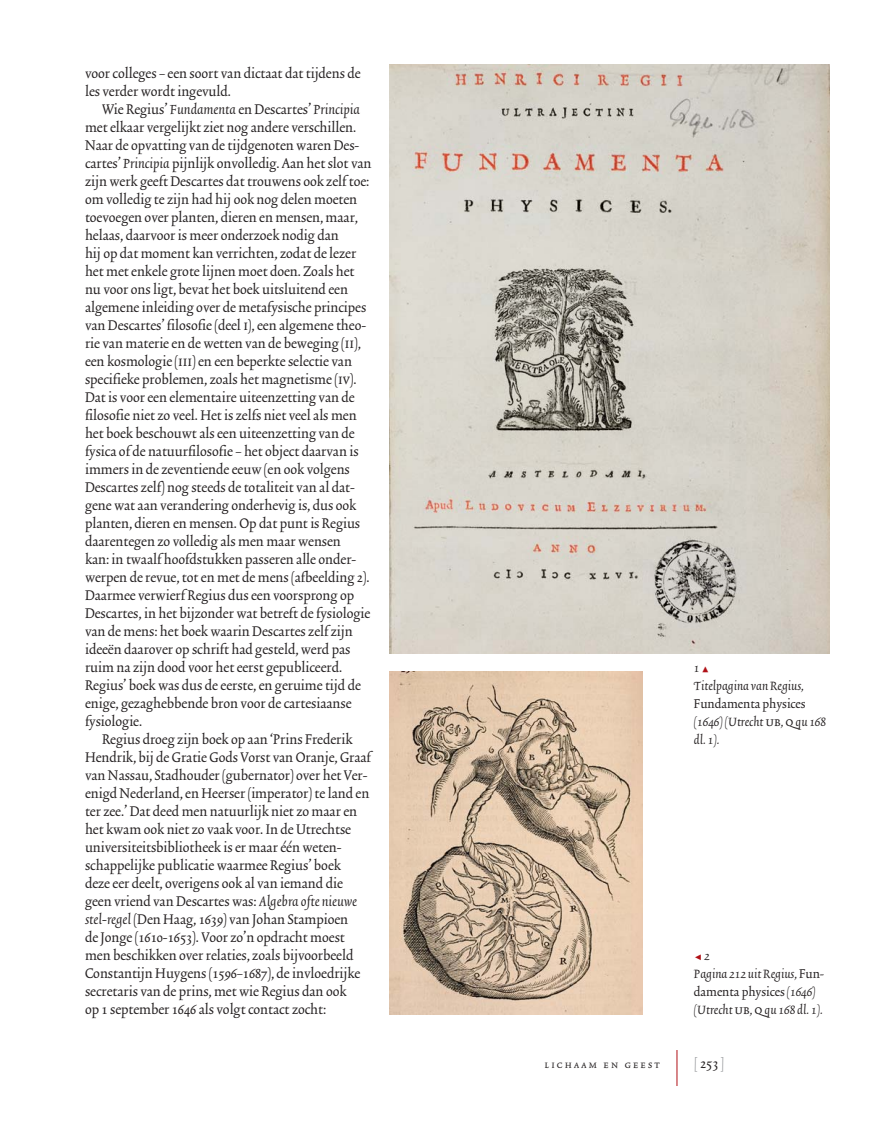
<style>
.page{position:relative;width:893px;height:1127px;background:#fff}
.page>*{position:absolute;margin:0;border:0;box-sizing:border-box;transform-origin:0 0}
.t1{font:16.5px "Trinite No 2 Rom Con";color:#231f20}
.t2{font:italic 15px/18px "Trinite No 2";color:#231f20}
.t3{font:12px "Trinite No 2 Rom Con Exp";letter-spacing:.185em;color:#231f20}
.t4{font:7.5px "Newspaper Pi BT";color:#b01016}
.s1{font-family:"Trinite No 2";font-style:italic}
.s2{font-family:"Trinite No 2 Rom Con Exp"}
.s3{font-family:"Trinite No 2 Rom Con";font-style:normal}
.s4{font-family:"Trinite No 2 Rom Con Exp";font-style:normal}
.s5{font-family:"Trinite No 2";font-style:italic;font-size:15px;color:#231f20}
.s6{color:#939598}
</style>
<div class="page">
<hr style="left:677px;top:1050px;width:1px;height:36px;background:#b01016">
<img style="left:389px;top:64px;width:440px;height:590px">
<img style="left:389px;top:672px;width:253px;height:342px">
<p class="t1" style="left:85px;top:66px;width:277px">voor colleges – een soort van dictaat dat tijdens de</p>
<p class="t1" style="left:85px;top:84px;width:147px">les verder wordt ingevuld.</p>
<p class="t1" style="left:102px;top:102px;width:259px">Wie Regius’ <span class="s1">Fundamenta</span>en Descartes’ <span class="s1">Principia</span></p>
<p class="t1" style="left:85px;top:120px;width:273px">met elkaar vergelijkt ziet nog andere verschillen.</p>
<p class="t1" style="left:85px;top:138px;width:276px">Naar de opvatting van de tijdgenoten waren Des-</p>
<p class="t1" style="left:85px;top:156px;width:288px">cartes’ <span class="s1">Principia</span> pijnlijk onvolledig. Aan het slot van</p>
<p class="t1" style="left:85px;top:174px;width:286px">zijn werk geeft Descartes dat trouwens ook zelf toe:</p>
<p class="t1" style="left:85px;top:192px;width:274px">om volledig te zijn had hij ook nog delen moeten</p>
<p class="t1" style="left:85px;top:210px;width:274px">toevoegen over planten, dieren en mensen, maar,</p>
<p class="t1" style="left:85px;top:228px;width:255px">helaas, daarvoor is meer onderzoek nodig dan</p>
<p class="t1" style="left:85px;top:246px;width:273px">hij op dat moment kan verrichten, zodat de lezer</p>
<p class="t1" style="left:85px;top:264px;width:271px">het met enkele grote lijnen moet doen. Zoals het</p>
<p class="t1" style="left:85px;top:282px;width:264px">nu voor ons ligt, bevat het boek uitsluitend een</p>
<p class="t1" style="left:85px;top:300px;width:283px">algemene inleiding over de metafysische principes</p>
<p class="t1" style="left:85px;top:318px;width:283px">van Descartes’ filosofie (deel <span class="s2">i</span>), een algemene theo-</p>
<p class="t1" style="left:85px;top:336px;width:277px">rie van materie en de wetten van de beweging (<span class="s2">ii</span>),</p>
<p class="t1" style="left:85px;top:354px;width:268px">een kosmologie (<span class="s2">iii</span>) en een beperkte selectie van</p>
<p class="t1" style="left:85px;top:372px;width:273px">specifieke problemen, zoals het magnetisme (<span class="s2">iv</span>).</p>
<p class="t1" style="left:85px;top:390px;width:271px">Dat is voor een elementaire uiteenzetting van de</p>
<p class="t1" style="left:85px;top:408px;width:273px">filosofie niet zo veel. Het is zelfs niet veel als men</p>
<p class="t1" style="left:85px;top:426px;width:271px">het boek beschouwt als een uiteenzetting van de</p>
<p class="t1" style="left:85px;top:444px;width:275px">fysica of de natuurfilosofie – het object daarvan is</p>
<p class="t1" style="left:85px;top:462px;width:266px">immers in de zeventiende eeuw (en ook volgens</p>
<p class="t1" style="left:85px;top:480px;width:271px">Descartes zelf) nog steeds de totaliteit van al dat-</p>
<p class="t1" style="left:85px;top:498px;width:273px">gene wat aan verandering onderhevig is, dus ook</p>
<p class="t1" style="left:85px;top:516px;width:277px">planten, dieren en mensen. Op dat punt is Regius</p>
<p class="t1" style="left:85px;top:534px;width:257px">daarentegen zo volledig als men maar wensen</p>
<p class="t1" style="left:85px;top:552px;width:273px">kan: in twaalf hoofdstukken passeren alle onder-</p>
<p class="t1" style="left:85px;top:570px;width:286px">werpen de revue, tot en met de mens (afbeelding 2).</p>
<p class="t1" style="left:85px;top:588px;width:270px">Daarmee verwierf Regius dus een voorsprong op</p>
<p class="t1" style="left:85px;top:606px;width:287px">Descartes, in het bijzonder wat betreft de fysiologie</p>
<p class="t1" style="left:85px;top:624px;width:269px">van de mens: het boek waarin Descartes zelf zijn</p>
<p class="t1" style="left:85px;top:642px;width:267px">ideeën daarover op schrift had gesteld, werd pas</p>
<p class="t1" style="left:85px;top:660px;width:259px">ruim na zijn dood voor het eerst gepubliceerd.</p>
<p class="t1" style="left:85px;top:678px;width:277px">Regius’ boek was dus de eerste, en geruime tijd de</p>
<p class="t1" style="left:85px;top:696px;width:268px">enige, gezaghebbende bron voor de cartesiaanse</p>
<p class="t1" style="left:85px;top:714px;width:59px">fysiologie.</p>
<p class="t1" style="left:102px;top:732px;width:252px">Regius droeg zijn boek op aan ‘Prins Frederik</p>
<p class="t1" style="left:85px;top:750px;width:287px">Hendrik, bij de Gratie Gods Vorst van Oranje, Graaf</p>
<p class="t1" style="left:85px;top:768px;width:284px">van Nassau, Stadhouder (gubernator) over het Ver-</p>
<p class="t1" style="left:85px;top:786px;width:286px">enigd Nederland, en Heerser (imperator) te land en</p>
<p class="t1" style="left:85px;top:804px;width:274px">ter zee.’ Dat deed men natuurlijk niet zo maar en</p>
<p class="t1" style="left:85px;top:822px;width:267px">het kwam ook niet zo vaak voor. In de Utrechtse</p>
<p class="t1" style="left:85px;top:840px;width:258px">universiteitsbibliotheek is er maar één weten-</p>
<p class="t1" style="left:85px;top:858px;width:257px">schappelijke publicatie waarmee Regius’ boek</p>
<p class="t1" style="left:85px;top:876px;width:259px">deze eer deelt, overigens ook al van iemand die</p>
<p class="t1" style="left:85px;top:894px;width:274px">geen vriend van Descartes was: <span class="s1">Algebra ofte nieuwe</span></p>
<p class="t1" style="left:85px;top:912px;width:265px"><span class="s1">stel-regel</span> (Den Haag, 1639) van Johan Stampioen</p>
<p class="t1" style="left:85px;top:930px;width:261px">de Jonge (1610-1653). Voor zo’n opdracht moest</p>
<p class="t1" style="left:85px;top:948px;width:270px">men beschikken over relaties, zoals bijvoorbeeld</p>
<p class="t1" style="left:85px;top:966px;width:277px">Constantijn Huygens (1596–1687), de invloedrijke</p>
<p class="t1" style="left:85px;top:984px;width:263px">secretaris van de prins, met wie Regius dan ook</p>
<p class="t1" style="left:85px;top:1002px;width:243px">op 1 september 1646 als volgt contact zocht:</p>
<p class="t2" style="left:694px;top:659px;width:134px">1<br>Titelpagina van Regius,<br><span class="s3">Fundamenta physices </span>(1646) (Utrecht <span class="s4">ub</span>, <span class="s4">q</span>qu 168 dl. 1).</p>
<p class="t4" style="left:694px;top:953px;width:17px">- <span class="s5">2</span></p>
<p class="t2" style="left:694px;top:965px;width:132px">Pagina 212 uit Regius, <span class="s3">Fun&shy;damenta physices</span>(1646) (Utrecht <span class="s4">ub</span>, <span class="s4">q</span>qu 168 dl. 1).</p>
<p class="t3" style="left:544px;top:1057px;width:117px">lichaam en geest</p>
<p class="t1" style="left:694px;top:1056px;width:32px"><span class="s6">[</span>253<span class="s6">]</span></p>
</div>
